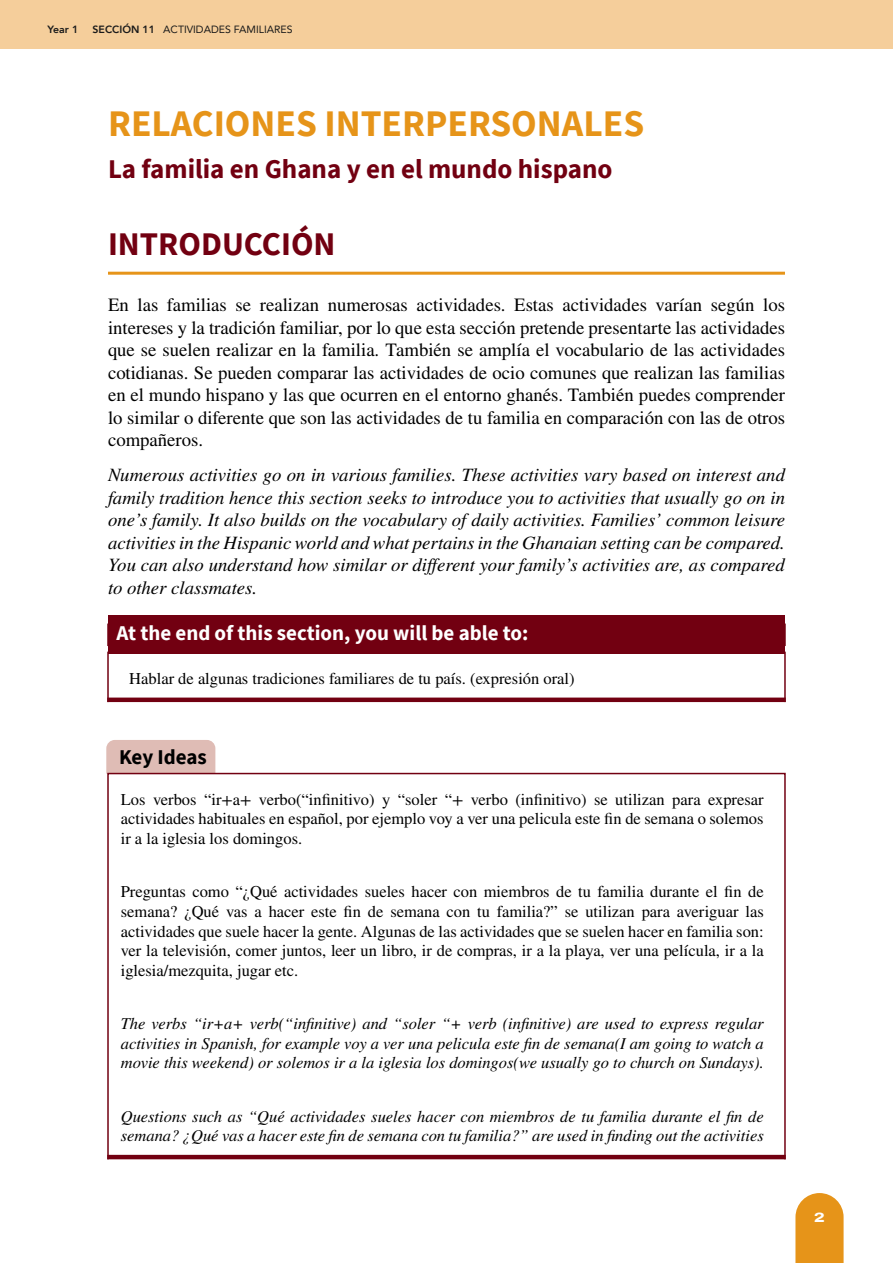
<style>
.page{position:relative;width:893px;height:1263px;background:#fff}
.page>*{position:absolute;margin:0;border:0;box-sizing:border-box;transform-origin:0 0}
.t1{font:700 37.5px "Source Sans Pro";color:#e69419}
.t2{font:700 33px "Source Sans Pro";color:#720011}
.t3{font:700 27px "Source Sans Pro";color:#720011}
.t4{font:700 21px "Source Sans Pro";color:#fff}
.t5{font:700 21px "Source Sans Pro";letter-spacing:-.005em;color:#000}
.t6{font:18.75px/22.5px "STIX General";color:#000;text-align:justify}
.t7{font:italic 18.75px/22.5px "STIX General";color:#000;text-align:justify}
.t8{font:16.5px/19.5px "STIX General";color:#000;text-align:justify}
.t9{font:italic 16.5px/19.5px "STIX General";color:#000;text-align:justify}
.t10{font:800 13.5px "Archivo Expanded";color:#fff}
.t11{font:10.5px "Avenir";color:#1a1a1a}
.t12{font:800 10.5px "Avenir";color:#1a1a1a}
.s1{font-weight:800}
</style>
<div class="page">
<div style="left:0;top:0;width:893px;height:49px;background:#f5ce9b"></div>
<svg style="left:795px;top:1193px;width:49px;height:70px;background:#e89d2e"></svg>
<hr style="left:108px;top:272px;width:677px;height:3px;background:#e69419">
<div style="left:108px;top:616px;width:677px;height:38px;background:#720011"></div>
<div style="left:107px;top:652px;width:679px;height:51px;border:2px solid #720011"></div>
<div style="left:107px;top:697px;width:679px;height:5px;background:#720011"></div>
<svg style="left:106px;top:740px;width:109px;height:34px;background:#dbb6b0"></svg>
<hr style="left:107px;top:1155px;width:679px;height:4px;background:#720011">
<p class="t12" style="left:48px;top:21px;width:32px">Year 1</p>
<p class="t11" style="left:93px;top:21px;width:201px"><span class="s1">SECCIÓN 11</span> ACTIVIDADES FAMILIARES</p>
<h1 class="t1" style="left:108px;top:98px;width:538px">RELACIONES INTERPERSONALES</h1>
<h3 class="t3" style="left:108px;top:150px;width:506px">La familia en Ghana y en el mundo hispano</h3>
<h2 class="t2" style="left:108px;top:221px;width:229px">INTRODUCCIÓN</h2>
<p class="t6" style="left:108px;top:294px;width:678px">En las familias se realizan numerosas actividades. Estas actividades varían según los intereses y la tradición familiar, por lo que esta sección pretende presentarte las actividades que se suelen realizar en la familia. También se amplía el vocabulario de las actividades cotidianas. Se pueden comparar las actividades de ocio comunes que realizan las familias en el mundo hispano y las que ocurren en el entorno ghanés. También puedes comprender lo similar o diferente que son las actividades de tu familia en comparación con las de otros compañeros.</p>
<p class="t7" style="left:108px;top:463px;width:679px">Numerous activities go on in various families. These activities vary based on interest and family tradition hence this section seeks to introduce you to activities that usually go on in one’s family. It also builds on the vocabulary of daily activities. Families’ common leisure activities in the Hispanic world and what pertains in the Ghanaian setting can be compared.<br>You can also understand how similar or different your family’s activities are, as compared to other classmates.</p>
<p class="t4" style="left:117px;top:619px;width:413px">At the end of this section, you will be able to:</p>
<p class="t8" style="left:129px;top:669px;width:447px">Hablar de algunas tradiciones familiares de tu país. (expresión oral)</p>
<p class="t5" style="left:119px;top:743px;width:89px">Key Ideas</p>
<p class="t8" style="left:121px;top:790px;width:644px">Los verbos “ir+a+ verbo(“infinitivo) y “soler “+ verbo (infinitivo) se utilizan para expresar actividades habituales en español, por ejemplo voy a ver una pelicula este fin de semana o solemos ir a la iglesia los domingos.</p>
<p class="t8" style="left:121px;top:883px;width:644px">Preguntas como “¿Qué actividades sueles hacer con miembros de tu familia durante el fin de semana? ¿Qué vas a hacer este fin de semana con tu familia?” se utilizan para averiguar las actividades que suele hacer la gente. Algunas de las actividades que se suelen hacer en familia son: ver la televisión, comer juntos, leer un libro, ir de compras, ir a la playa, ver una película, ir a la iglesia/mezquita, jugar etc.</p>
<p class="t9" style="left:121px;top:1013px;width:644px">The verbs “ir+a+ verb(“infinitive) and “soler “+ verb (infinitive) are used to express regular activities in Spanish, for example voy a ver una pelicula este fin de semana(I am going to watch a movie this weekend) or solemos ir a la iglesia los domingos(we usually go to church on Sundays).</p>
<p class="t9" style="left:121px;top:1106px;width:645px">Questions such as “Qué actividades sueles hacer con miembros de tu familia durante el fin de semana? ¿Qué vas a hacer este fin de semana con tu familia?” are used in finding out the activities</p>
<p class="t10" style="left:814px;top:1207px;width:12px">2</p>
</div>
